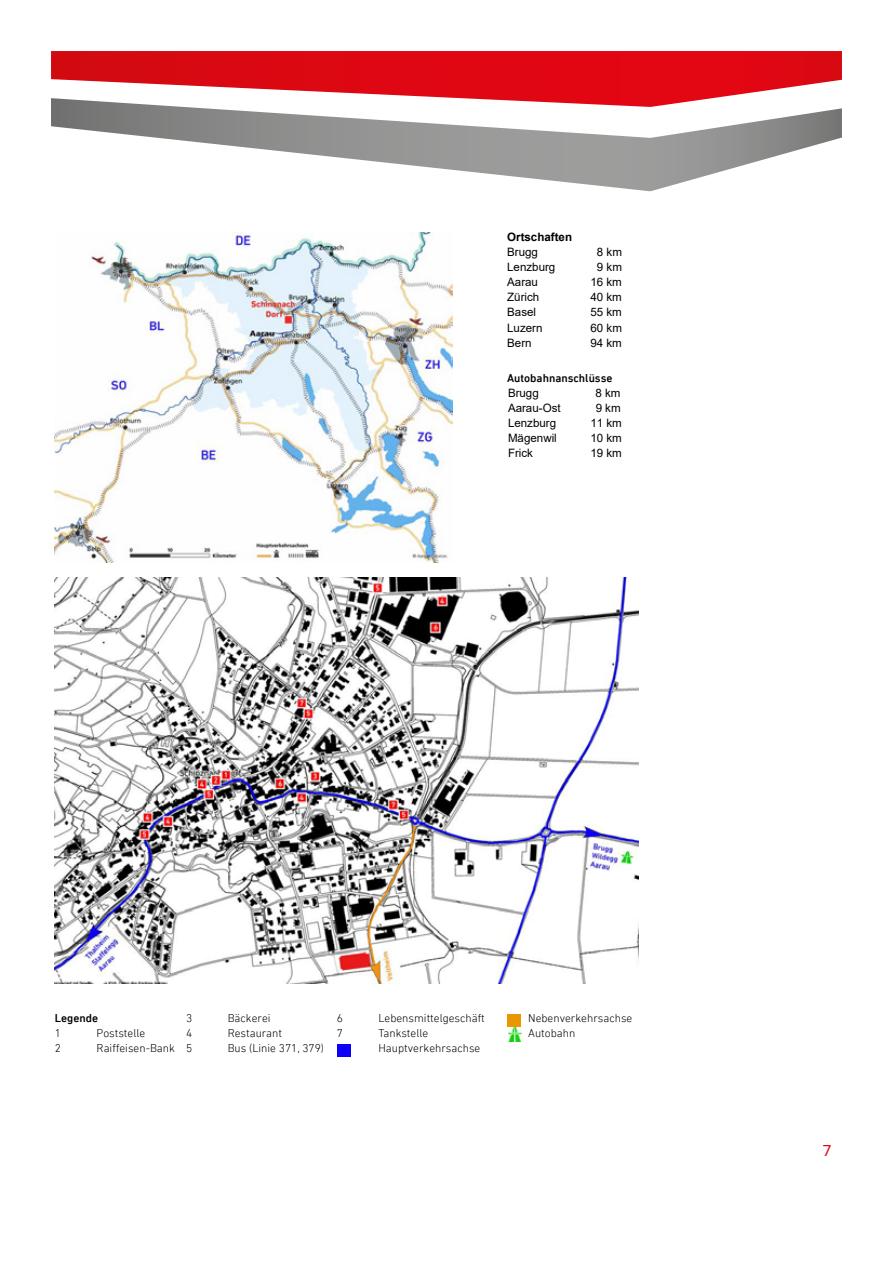
<style>
.page{position:relative;width:893px;height:1263px;background:#fff}
.page>*{position:absolute;margin:0;border:0;box-sizing:border-box;transform-origin:0 0}
.t1{font:16.5px "Proxima Nova";color:#e30613}
.t2{font:300 11.55px/15px "DIN Next LT Pro";color:#000}
.t3{font:11.55px/15px "Arial";color:#000;text-align:center}
.t4{font:500 11.55px "DIN Next LT Pro";color:#000}
.t5{font:700 11.55px "Arial";color:#000}
</style>
<div class="page">
<svg style="left:51px;top:51px;width:791px;height:47px"></svg>
<svg style="left:51px;top:98px;width:791px;height:93px"></svg>
<img style="left:55px;top:578px;width:583px;height:405px">
<div style="left:337px;top:1044px;width:13px;height:12px;background:#0c00f8"></div>
<div style="left:507px;top:1014px;width:14px;height:12px;background:#ea9600"></div>
<svg style="left:508px;top:1028px;width:13px;height:13px"></svg>
<img style="left:55px;top:232px;width:398px;height:331px">
<p class="t5" style="left:507px;top:229px;width:66px">Ortschaften</p>
<p class="t3" style="left:507px;top:245px;width:32px">Brugg</p>
<p class="t3" style="left:597px;top:245px;width:27px">8 km</p>
<p class="t3" style="left:507px;top:260px;width:50px">Lenzburg</p>
<p class="t3" style="left:597px;top:260px;width:27px">9 km</p>
<p class="t3" style="left:507px;top:275px;width:32px">Aarau</p>
<p class="t3" style="left:590px;top:275px;width:33px">16 km</p>
<p class="t3" style="left:507px;top:290px;width:34px">Zürich</p>
<p class="t3" style="left:590px;top:290px;width:33px">40 km</p>
<p class="t3" style="left:507px;top:305px;width:30px">Basel</p>
<p class="t3" style="left:590px;top:305px;width:33px">55 km</p>
<p class="t3" style="left:507px;top:335px;width:26px">Bern</p>
<p class="t3" style="left:590px;top:320px;width:33px">60 km</p>
<p class="t3" style="left:507px;top:320px;width:37px">Luzern</p>
<p class="t3" style="left:590px;top:335px;width:33px">94 km</p>
<p class="t4" style="left:507px;top:371px;width:107px">Autobahnanschlüsse</p>
<p class="t3" style="left:508px;top:385px;width:32px">Brugg</p>
<p class="t3" style="left:590px;top:386px;width:33px">8 km<br>9 km<br>11 km<br>10 km</p>
<p class="t3" style="left:508px;top:401px;width:54px;text-align:left">Aarau-Ost<br>Lenzburg<br>Mägenwil<br>Frick</p>
<p class="t3" style="left:590px;top:446px;width:33px">19 km</p>
<p class="t4" style="left:55px;top:1012px;width:45px">Legende</p>
<p class="t2" style="left:55px;top:1026px;width:8px">1</p>
<p class="t2" style="left:97px;top:1026px;width:50px">Poststelle</p>
<p class="t2" style="left:55px;top:1041px;width:8px">2</p>
<p class="t2" style="left:97px;top:1041px;width:80px">Raiffeisen-Bank</p>
<p class="t2" style="left:186px;top:1011px;width:8px">3</p>
<p class="t2" style="left:228px;top:1011px;width:45px">Bäckerei</p>
<p class="t2" style="left:186px;top:1026px;width:8px">4</p>
<p class="t2" style="left:228px;top:1026px;width:56px">Restaurant</p>
<p class="t2" style="left:186px;top:1041px;width:8px">5</p>
<p class="t2" style="left:228px;top:1041px;width:98px">Bus (Linie 371, 379)</p>
<p class="t2" style="left:337px;top:1011px;width:8px">6</p>
<p class="t2" style="left:378px;top:1011px;width:108px">Lebensmittelgeschäft</p>
<p class="t2" style="left:337px;top:1026px;width:8px">7</p>
<p class="t2" style="left:378px;top:1026px;width:104px">Tankstelle<br>Hauptverkehrsachse</p>
<p class="t2" style="left:528px;top:1011px;width:106px">Nebenverkehrsachse<br>Autobahn</p>
<h1 class="t1" style="left:823px;top:1143px;width:10px">7</h1>
</div>
